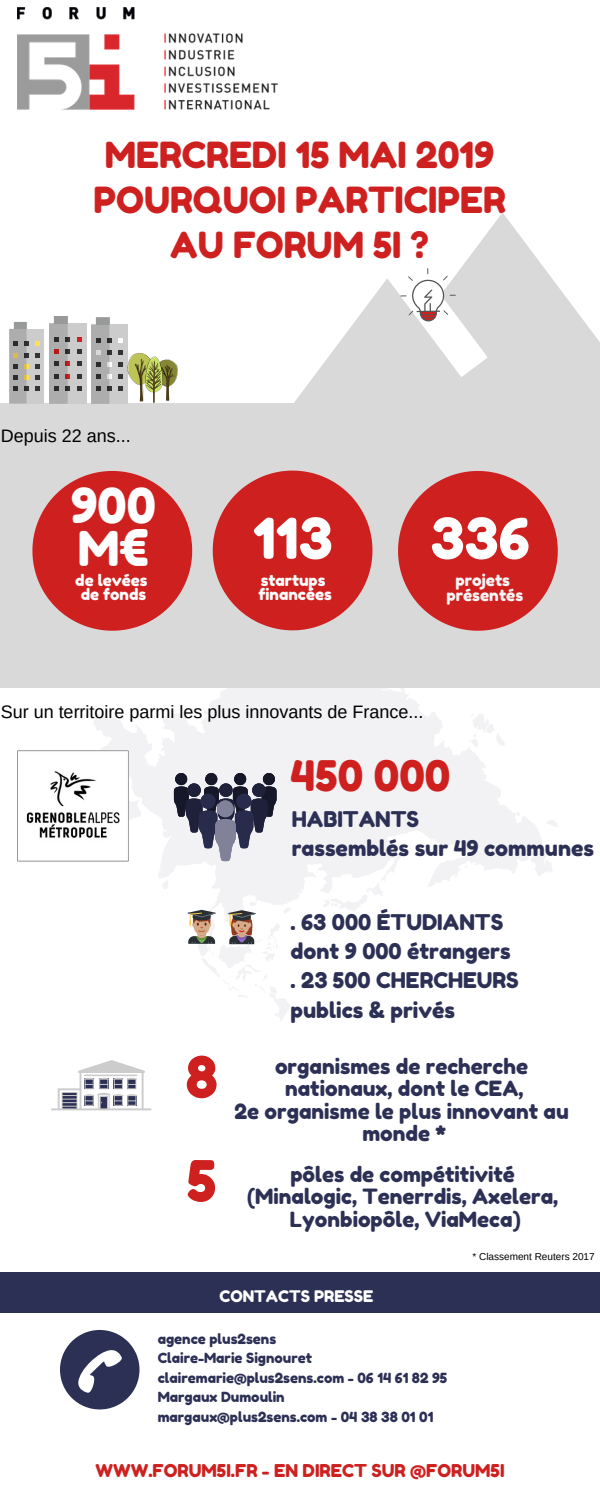
<style>
.page{position:relative;width:600px;height:1500px;background:#fff}
.page>*{position:absolute;margin:0;border:0;box-sizing:border-box;transform-origin:0 0}
.t1{font:56px "Fredoka One";color:#fff}
.t2{font:56px/103.7px "Fredoka One";color:#cf2020}
.t3{font:48px/42.8px "Fredoka One";color:#fff}
.t4{font:42px "Fredoka One";color:#cf2020}
.t5{font:36px/45px "Fredoka One";color:#cf2020;text-align:center}
.t6{font:21.6px/29.2px "Fredoka One";color:#2d3055}
.t7{font:21px/22.5px "Fredoka One";color:#2d3055;text-align:center}
.t8{font:18px "Arimo";color:#000}
.t9{font:17.7px "Fredoka One";color:#cf2020}
.t10{font:16px/14.2px "Fredoka One";color:#f6f6f6;text-align:center}
.t11{font:16px "Fredoka One";color:#fff}
.t12{font:15.7px/13.5px "Fredoka One";color:#fff;text-align:center}
.t13{font:14px/19.5px "Fredoka One";color:#2d3055}
.t14{font:10px "Arimo";color:#000}
</style>
<div class="page">
<svg style="left:94px;top:688px;width:463px;height:332px"></svg>
<div style="left:0;top:1273px;width:600px;height:40px;background:#2d3055"></div>
<div style="left:0;top:404px;width:600px;height:284px;background:#d9d9d9"></div>
<svg style="left:32px;top:471px;width:160px;height:160px"></svg>
<svg style="left:213px;top:471px;width:159px;height:159px"></svg>
<svg style="left:398px;top:471px;width:160px;height:160px"></svg>
<svg style="left:51px;top:1060px;width:101px;height:50px"></svg>
<hr style="left:84px;top:1075px;width:53px;height:1px;background:#ccc">
<svg style="left:60px;top:1330px;width:80px;height:79px"></svg>
<img style="left:17px;top:8px;width:261px;height:102px">
<svg style="left:288px;top:213px;width:312px;height:191px;fill:#d9d9d9"></svg>
<svg style="left:400px;top:268px;width:56px;height:53px"></svg>
<div style="left:9px;top:329px;width:35px;height:75px;background:#ccc"></div>
<svg style="left:35px;top:387px;width:4px;height:4px"></svg>
<svg style="left:35px;top:375px;width:4px;height:5px"></svg>
<svg style="left:35px;top:364px;width:4px;height:5px"></svg>
<svg style="left:35px;top:353px;width:4px;height:4px"></svg>
<svg style="left:35px;top:342px;width:4px;height:4px"></svg>
<svg style="left:9px;top:322px;width:20px;height:82px;background:#a6a49f"></svg>
<div style="left:49px;top:323px;width:37px;height:81px;background:#ccc"></div>
<svg style="left:77px;top:386px;width:5px;height:5px"></svg>
<svg style="left:77px;top:374px;width:5px;height:4px"></svg>
<svg style="left:77px;top:361px;width:5px;height:5px"></svg>
<svg style="left:77px;top:349px;width:5px;height:5px"></svg>
<svg style="left:77px;top:337px;width:5px;height:5px"></svg>
<svg style="left:49px;top:316px;width:21px;height:88px;background:#a49e9e"></svg>
<div style="left:91px;top:325px;width:37px;height:79px;background:#ccc"></div>
<svg style="left:118px;top:338px;width:5px;height:5px"></svg>
<svg style="left:91px;top:318px;width:21px;height:86px;background:#a6a6a6"></svg>
<svg style="left:118px;top:350px;width:60px;height:53px"></svg>
<img style="left:17px;top:750px;width:112px;height:112px">
<svg style="left:174px;top:773px;width:103px;height:88px"></svg>
<div style="left:217px;top:800px;width:17px;height:17px;background:#818299;border-radius:50%"></div>
<svg style="left:188px;top:910px;width:28px;height:34px"></svg>
<svg style="left:228px;top:910px;width:28px;height:34px"></svg>
<h3 class="t5" style="left:93px;top:132px;width:414px">MERCREDI 15 MAI 2019<br>POURQUOI PARTICIPER<br>AU FORUM 5I ?</h3>
<p class="t8" style="left:1px;top:426px;width:131px">Depuis 22 ans...</p>
<h2 class="t3" style="left:71px;top:484px;width:87px">900<br>M€</h2>
<p class="t12" style="left:75px;top:574px;width:74px">de levées de fonds</p>
<h1 class="t1" style="left:253px;top:504px;width:81px">113</h1>
<p class="t12" style="left:258px;top:574px;width:75px;text-align:left">startups financées</p>
<h1 class="t1" style="left:430px;top:504px;width:101px">336</h1>
<p class="t10" style="left:447px;top:573px;width:78px">projets présentés</p>
<p class="t8" style="left:1px;top:702px;width:424px">Sur un territoire parmi les plus innovants de France...</p>
<h3 class="t4" style="left:291px;top:750px;width:161px">450 000</h3>
<p class="t6" style="left:292px;top:804px;width:304px">HABITANTS<br>rassemblés sur 49 communes</p>
<h1 class="t2" style="left:185px;top:1025px;width:34px">8<br>5</h1>
<p class="t6" style="left:291px;top:907px;width:230px">. 63 000 ÉTUDIANTS dont 9 000 étrangers . 23 500 CHERCHEURS publics &amp; privés</p>
<p class="t7" style="left:234px;top:1055px;width:336px">organismes de recherche nationaux, dont le CEA,<br>2e organisme le plus innovant au monde *</p>
<p class="t7" style="left:247px;top:1163px;width:313px">pôles de compétitivité (Minalogic, Tenerrdis, Axelera,<br>Lyonbiopôle, ViaMeca)</p>
<p class="t14" style="left:473px;top:1251px;width:124px">* Classement Reuters 2017</p>
<p class="t11" style="left:220px;top:1286px;width:155px">CONTACTS PRESSE</p>
<p class="t13" style="left:158px;top:1329px;width:291px">agence plus2sens<br>Claire-Marie Signouret clairemarie@plus2sens.com - 06 14 61 82 95<br>Margaux Dumoulin margaux@plus2sens.com - 04 38 38 01 01</p>
<p class="t9" style="left:95px;top:1460px;width:411px">WWW.FORUM5I.FR - EN DIRECT SUR @FORUM5I</p>
</div>
